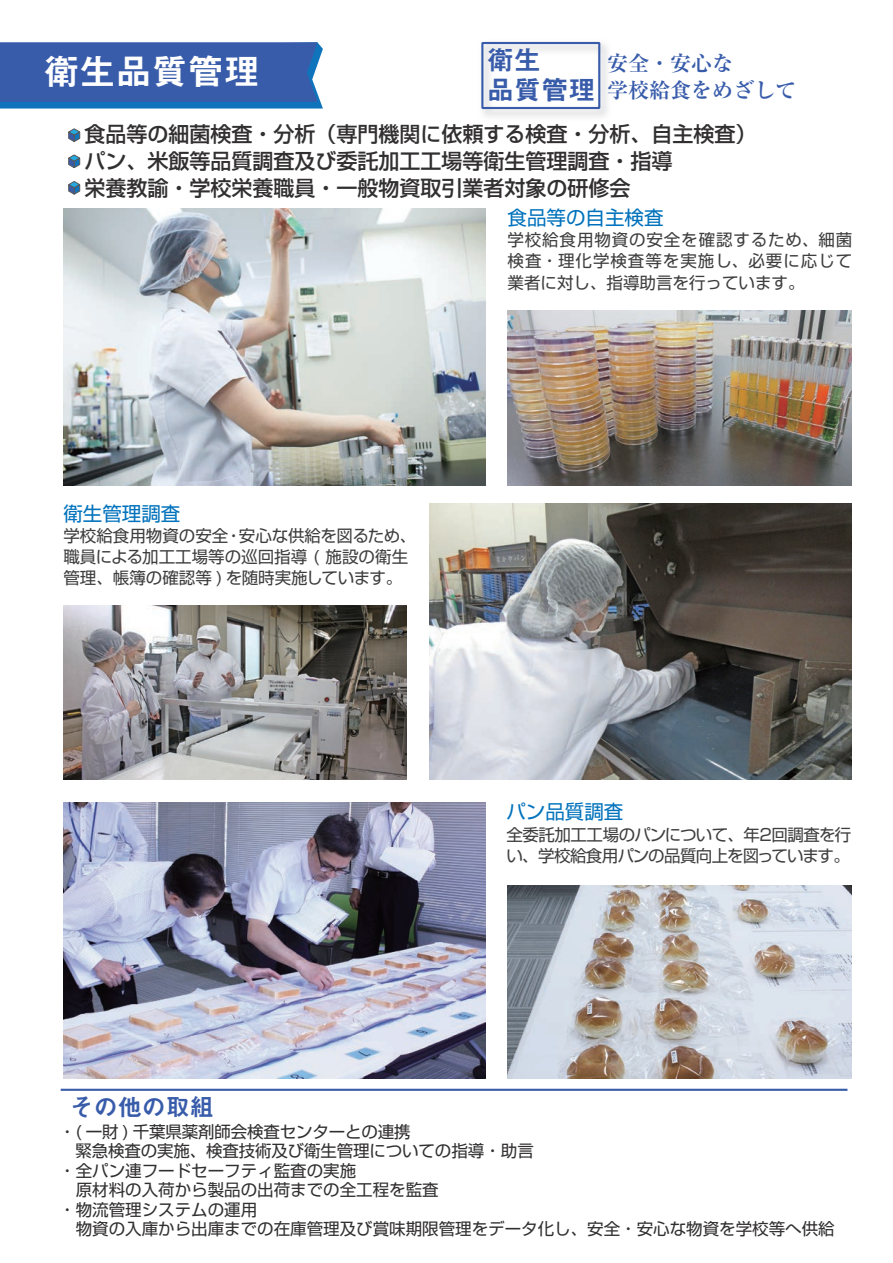
<style>
.page{position:relative;width:893px;height:1263px;background:#fff}
.page>*{position:absolute;margin:0;border:0;box-sizing:border-box;transform-origin:0 0}
.t1{font:36px "Midashi Go Pro MB31";color:#fff}
.t2{font:27px/30px "Midashi Go Pro MB31";color:#385caa}
.t3{font:24px "Midashi Go Pro MB31";color:#385caa}
.t4{font:500 21px "Shin Go Pro";color:#312f30}
.t5{font:700 21px/27px "Ryumin Pro";color:#385caa}
.t6{font:19.5px "Shin Go Pro";color:#0072bc}
.t7{font:16.5px "Shin Go Pro";color:#312f30}
.t8{font:16.5px/21px "Shin Go Pro";color:#3e3e3f;text-align:justify}
.t9{font:16.5px/21px "Shin Go Pro";letter-spacing:-.035em;color:#3e3e3f}
</style>
<div class="page">
<img style="left:63px;top:209px;width:422px;height:276px">
<img style="left:507px;top:311px;width:344px;height:174px">
<img style="left:429px;top:503px;width:422px;height:277px">
<img style="left:63px;top:605px;width:344px;height:175px">
<img style="left:63px;top:802px;width:422px;height:277px">
<img style="left:507px;top:886px;width:344px;height:193px">
<svg style="left:68px;top:128px;width:12px;height:14px"></svg>
<svg style="left:68px;top:154px;width:12px;height:14px"></svg>
<svg style="left:68px;top:181px;width:12px;height:14px"></svg>
<img style="left:482px;top:41px;width:125px;height:76px">
<div style="left:481px;top:42px;width:119px;height:67px;border:2px solid #385caa"></div>
<svg style="left:0;top:42px;width:323px;height:67px;background:#3863ae"></svg>
<hr style="left:61px;top:1089px;width:786px;height:2px;background:#385caa">
<h1 class="t1" style="left:44px;top:43px;width:217px">衛生品質管理</h1>
<h2 class="t2" style="left:487px;top:42px;width:109px">衛生<br>品質管理</h2>
<p class="t5" style="left:607px;top:48px;width:190px">安全・安心な<br>学校給食をめざして</p>
<p class="t4" style="left:64px;top:117px;width:694px">　食品等の細菌検査・分析（専門機関に依頼する検査・分析、自主検査）</p>
<p class="t4" style="left:64px;top:144px;width:610px">　パン、米飯等品質調査及び委託加工工場等衛生管理調査・指導</p>
<p class="t4" style="left:85px;top:171px;width:547px">栄養教諭・学校栄養職員・一般物資取引業者対象の研修会</p>
<p class="t6" style="left:63px;top:497px;width:118px">衛生管理調査</p>
<p class="t8" style="left:63px;top:523px;width:355px;text-align:left">学校給食用物資の安全・安心な供給を図るため、職員による加工工場等の巡回指導 ( 施設の衛生管理、帳簿の確認等 ) を随時実施しています。</p>
<h3 class="t3" style="left:70px;top:1088px;width:145px">その他の取組</h3>
<p class="t6" style="left:507px;top:202px;width:157px">食品等の自主検査</p>
<p class="t8" style="left:507px;top:228px;width:346px">学校給食用物資の安全を確認するため、細菌検査・理化学検査等を実施し、必要に応じて業者に対し、指導助言を行っています。</p>
<p class="t6" style="left:506px;top:796px;width:118px">パン品質調査</p>
<p class="t9" style="left:506px;top:822px;width:346px">全委託加工工場のパンについて、年２回調査を行い、学校給食用パンの品質向上を図っています。</p>
<p class="t7" style="left:59px;top:1118px;width:353px">・( 一財 ) 千葉県薬剤師会検査センターとの連携</p>
<p class="t7" style="left:76px;top:1137px;width:460px">緊急検査の実施、検査技術及び衛生管理についての指導・助言</p>
<p class="t7" style="left:59px;top:1157px;width:298px">・全パン連フードセーフティ監査の実施</p>
<p class="t7" style="left:76px;top:1176px;width:364px">原材料の入荷から製品の出荷までの全工程を監査</p>
<p class="t7" style="left:59px;top:1196px;width:199px">・物流管理システムの運用</p>
<p class="t7" style="left:76px;top:1215px;width:760px">物資の入庫から出庫までの在庫管理及び賞味期限管理をデータ化し、安全・安心な物資を学校等へ供給</p>
</div>
